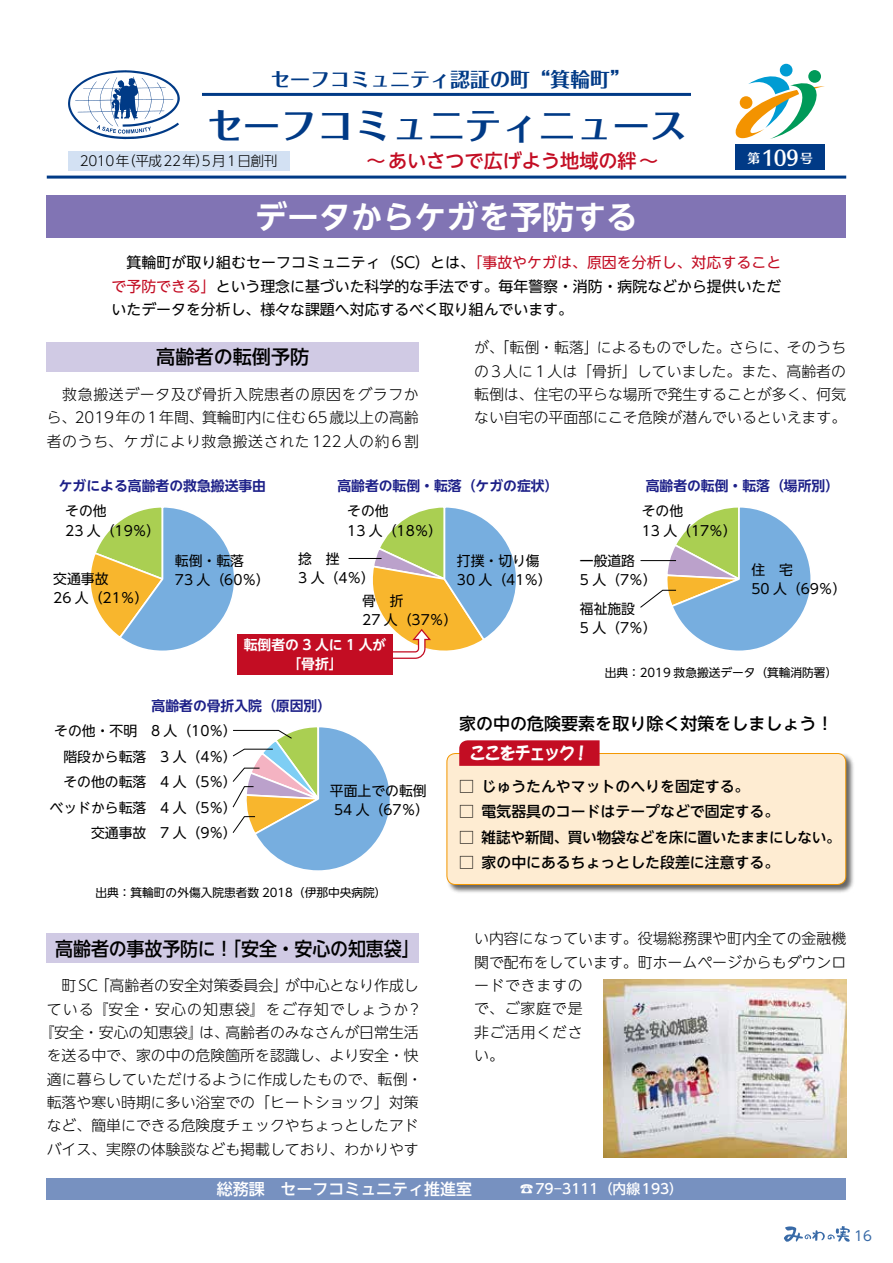
<style>
.page{position:relative;width:893px;height:1263px;background:#fff}
.page>*{position:absolute;margin:0;border:0;box-sizing:border-box;transform-origin:0 0}
.t1{font:700 37.5px "Folk Pro";color:#003a86}
.t2{font:700 31.95px "UD Shin Go NT Pro De";color:#fff}
.t3{font:700 19.95px "Folk Pro";color:#003a86}
.t4{font:19.5px "Skip Std B";color:#fff;scale:.87 1}
.t5{font:500 19.2px "UD Shin Go NT Pro";letter-spacing:-.005em;color:#000;scale:.94 1}
.t6{font:500 19.2px "UD Shin Go NT Pro";color:#c30d23}
.t7{font:500 19.2px "UD Shin Go NT Pro";letter-spacing:-.005em;color:#000}
.t8{font:500 16.95px "UD Shin Go NT Pro";color:#000}
.t9{font:16.95px "DFPOP1 Std W12";letter-spacing:-.025em;color:#fff;scale:.9 1}
.t10{font:500 15.9px "UD Shin Go NT Pro";color:#fff}
.t11{font:300 14.85px/23.4px "UD Shin Go NT Pro";color:#000;text-align:justify}
.t12{font:14.85px/23.4px "UD Shin Go NT Pro";color:#000;text-align:justify}
.t13{font:500 14.85px "UD Shin Go NT Pro";color:#000}
.t14{font:13.8px/19.2px "UD Shin Go NT Pro Regular 90 pv RKSJ H";color:#000}
.t15{font:13.8px "UD Shin Go NT Pro De Bold 90 pv RKSJ H";color:#1d2088}
.t16{font:13.8px/19.2px "UD Shin Go NT Pro De Bold 90 pv RKSJ H";color:#fff;text-align:center}
.t17{font:300 13.65px "UD Shin Go NT Pro";letter-spacing:-.03em;color:#000}
.t18{font:13.5px "UD Shin Go NT Pro";color:#386aa7}
.t19{font:11.7px "UD Shin Go NT Pro Regular 90 pv RKSJ H";color:#000}
.s1{font-size:12.75px}
.s2{color:#c30d23}
.s3{font-size:13.8px}
</style>
<div class="page">
<svg style="left:784px;top:1226px;width:66px;height:16px"></svg>
<div style="left:47px;top:342px;width:372px;height:30px;background:#d0cae4"></div>
<div style="left:47px;top:933px;width:372px;height:30px;background:#d0cae4"></div>
<div style="left:47px;top:1178px;width:799px;height:21px;background:#7791c0"></div>
<div style="left:47px;top:196px;width:799px;height:42px;background:#8174b4"></div>
<hr style="left:47px;top:176px;width:799px;height:3px;background:#003a86">
<svg style="left:68px;top:70px;width:112px;height:69px"></svg>
<hr style="left:202px;top:93px;width:489px;height:3px;background:#003a86">
<svg style="left:735px;top:63px;width:90px;height:100px"></svg>
<div style="left:780px;top:64px;width:12px;height:12px;background:#009cd3;border-radius:50%"></div>
<div style="left:808px;top:70px;width:13px;height:13px;background:#009a59;border-radius:50%"></div>
<div style="left:740px;top:96px;width:12px;height:13px;background:#f39300;border-radius:50%"></div>
<div style="left:736px;top:145px;width:89px;height:25px;background:#003a86"></div>
<div style="left:68px;top:151px;width:221px;height:19px;background:#d3e1f3"></div>
<img style="left:604px;top:979px;width:242px;height:179px">
<div style="left:446px;top:753px;width:409px;height:140px;background:#000;opacity:.6"></div>
<div style="left:447px;top:753px;width:399px;height:131px;background:#feecd2;border-radius:9px"></div>
<div style="left:446px;top:753px;width:400px;height:132px;border:1px solid #f39700;border-radius:9px"></div>
<svg style="left:459px;top:740px;width:141px;height:26px;background:#c41328"></svg>
<svg style="left:640px;top:507px;width:171px;height:144px"></svg>
<hr style="left:349px;top:558px;width:33px;height:1px;background:#000">
<svg style="left:90px;top:507px;width:144px;height:144px"></svg>
<svg style="left:372px;top:507px;width:144px;height:152px"></svg>
<div style="left:238px;top:634px;width:155px;height:41px;background:#c30d23"></div>
<svg style="left:232px;top:727px;width:158px;height:144px"></svg>
<h3 class="t3" style="left:270px;top:62px;width:362px">セーフコミュニティ認証の町“箕輪町”</h3>
<h1 class="t1" style="left:206px;top:93px;width:482px">セーフコミュニティニュース</h1>
<p class="t17" style="left:80px;top:149px;width:199px">2010年（平成22年）5月1日創刊</p>
<p class="t6" style="left:366px;top:145px;width:293px">〜あいさつで広げよう地域の絆〜</p>
<h3 class="t4" style="left:748px;top:143px;width:77px"><span class="s1">第</span>109<span class="s1">号</span></h3>
<h2 class="t2" style="left:255px;top:191px;width:384px">データからケガを予防する</h2>
<p class="t12" style="left:112px;top:250px;width:671px;text-indent:15px">箕輪町が取り組むセーフコミュニティ（SC）とは、<span class="s2">「事故やケガは、原因を分析し、対応することで予防できる」</span>という理念に基づいた科学的な手法です。毎年警察・消防・病院などから提供いただいたデータを分析し、様々な課題へ対応するべく取り組んでいます。</p>
<p class="t7" style="left:156px;top:342px;width:155px">高齢者の転倒予防</p>
<p class="t11" style="left:47px;top:382px;width:374px">　救急搬送データ及び骨折入院患者の原因をグラフから、2019年の1年間、箕輪町内に住む65歳以上の高齢者のうち、ケガにより救急搬送された122人の約6割</p>
<p class="t11" style="left:474px;top:335px;width:374px">が、「転倒・転落」によるものでした。さらに、そのうちの3人に1人は「骨折」していました。また、高齢者の転倒は、住宅の平らな場所で発生することが多く、何気ない自宅の平面部にこそ危険が潜んでいるといえます。</p>
<p class="t15" style="left:59px;top:474px;width:209px">ケガによる高齢者の救急搬送事由</p>
<p class="t15" style="left:337px;top:474px;width:223px">高齢者の転倒・転落（ケガの症状）</p>
<p class="t14" style="left:65px;top:501px;width:97px">その他<br>23 人（19％）</p>
<p class="t14" style="left:347px;top:501px;width:97px">その他<br>13 人（18％）</p>
<p class="t14" style="left:175px;top:550px;width:71px">転倒・転落</p>
<p class="t14" style="left:53px;top:568px;width:57px">交通事故</p>
<p class="t14" style="left:175px;top:570px;width:97px">73 人（60％）</p>
<p class="t14" style="left:53px;top:587px;width:97px">26 人（21％）</p>
<p class="t14" style="left:298px;top:548px;width:78px">捻　挫<br>3 人（4％）</p>
<p class="t14" style="left:362px;top:590px;width:97px">骨　折<br>27 人（37％）</p>
<p class="t14" style="left:457px;top:550px;width:97px">打撲・切り傷<br>30 人（41％）</p>
<p class="t16" style="left:244px;top:635px;width:144px">転倒者の 3 人に 1 人が「骨折」</p>
<p class="t15" style="left:152px;top:694px;width:181px">高齢者の骨折入院（原因別）</p>
<p class="t15" style="left:646px;top:474px;width:195px">高齢者の転倒・転落（場所別）</p>
<p class="t14" style="left:642px;top:501px;width:97px">その他<br>13 人（17％）</p>
<p class="t14" style="left:580px;top:550px;width:78px">一般道路<br>5 人（7％）</p>
<p class="t14" style="left:751px;top:559px;width:97px">住　宅<br>50 人（69％）</p>
<p class="t14" style="left:580px;top:598px;width:78px">福祉施設<br>5 人（7％）</p>
<p class="t19" style="left:605px;top:663px;width:234px">出典：2019 救急搬送データ（箕輪消防署）</p>
<p class="t14" style="left:50px;top:718px;width:189px;line-height:25.5px;text-align:right">その他・不明　8 人（10％）階段から転落　3 人（4％）その他の転落　4 人（5％）ベッドから転落　4 人（5％）交通事故　7 人（9％）</p>
<p class="t14" style="left:330px;top:780px;width:101px;text-align:center">平面上での転倒<br>54 人（67％）</p>
<p class="t19" style="left:95px;top:883px;width:293px">出典：箕輪町の外傷入院患者数 2018（伊那中央病院）</p>
<p class="t5" style="left:55px;top:933px;width:389px">高齢者の事故予防に！「安全・安心の知恵袋」</p>
<p class="t11" style="left:39px;top:973px;width:385px;text-align:center">　町SC「高齢者の安全対策委員会」が中心となり作成している『安全・安心の知恵袋』をご存知でしょうか?『安全・安心の知恵袋』は、高齢者のみなさんが日常生活を送る中で、家の中の危険箇所を認識し、より安全・快適に暮らしていただけるように作成したもので、転倒・転落や寒い時期に多い浴室での「ヒートショック」対策など、簡単にできる危険度チェックやちょっとしたアドバイス、実際の体験談なども掲載しており、わかりやす</p>
<p class="t8" style="left:459px;top:710px;width:376px">家の中の危険要素を取り除く対策をしましょう！</p>
<p class="t9" style="left:470px;top:744px;width:133px">ここをチェック！</p>
<p class="t13" style="left:459px;top:774px;width:292px">□ じゅうたんやマットのへりを固定する。</p>
<p class="t13" style="left:459px;top:799px;width:321px">□ 電気器具のコードはテープなどで固定する。</p>
<p class="t13" style="left:459px;top:825px;width:383px">□ 雑誌や新聞、買い物袋などを床に置いたままにしない。</p>
<p class="t13" style="left:459px;top:850px;width:321px">□ 家の中にあるちょっとした段差に注意する。</p>
<p class="t11" style="left:474px;top:926px;width:374px;text-align:left">い内容になっています。役場総務課や町内全ての金融機関で配布をしています。町ホームページからもダウンロードできますの<br>で、ご家庭で是<br>非ご活用くださ<br>い。</p>
<p class="t10" style="left:217px;top:1176px;width:468px">総務課　セーフコミュニティ推進室　　　<span class="s3">☎79―3111（内線193）</span></p>
<p class="t18" style="left:854px;top:1225px;width:19px">16</p>
</div>
